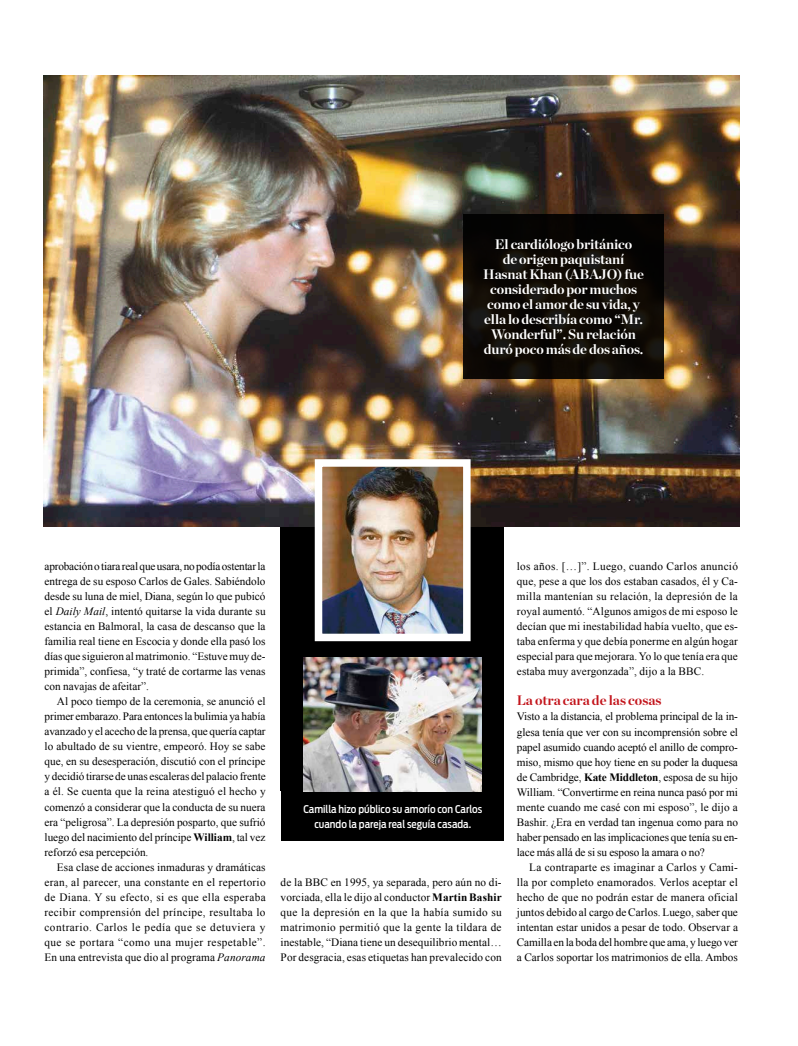
<style>
.page{position:relative;width:798px;height:1046px;background:#fff}
.page>*{position:absolute;margin:0;border:0;box-sizing:border-box;transform-origin:0 0}
.t1{font:700 13.75px/15px "Chronicle Display";letter-spacing:-.01em;color:#fff;text-align:center}
.t2{font:700 13.75px "Chronicle Display";color:#c3151c}
.t3{font:11.25px/15px "Times New Roman";color:#000;text-align:justify}
.t4{font:11.25px "Times New Roman";letter-spacing:.03em;color:#000}
.t5{font:11.25px "Times New Roman";letter-spacing:.025em;color:#000}
.t6{font:11.25px "Times New Roman";letter-spacing:.04em;color:#000}
.t7{font:11.25px "Times New Roman";letter-spacing:.035em;color:#000}
.t8{font:500 10.62px/15px "Antenna Cond";color:#fff;text-align:center}
.s1{font-style:italic}
.s2{font-weight:700}
</style>
<div class="page">
<div style="left:280px;top:517px;width:224px;height:274px;background:#000"></div>
<img style="left:44px;top:75px;width:695px;height:451px">
<svg style="left:463px;top:214px;width:200px;height:164px;background:#0d0905"></svg>
<img style="left:323px;top:468px;width:138px;height:164px">
<div style="left:314px;top:459px;width:156px;height:182px;border:8px solid #fff"></div>
<div style="left:281px;top:791px;width:223px;height:49px;background:#000"></div>
<img style="left:303px;top:657px;width:178px;height:134px">
<p class="t1" style="left:483px;top:236px;width:162px">El cardiólogo británico<br>de origen paquistaní<br>Hasnat Khan (ABAJO) fue considerado por muchos como el amor de su vida, y ella lo describía como “Mr.<br>Wonderful”. Su relación duró poco más de dos años.</p>
<p class="t3" style="left:45px;top:559px;width:222px">aprobación o tiara real que usara, no podía ostentar la</p>
<p class="t3" style="left:45px;top:574px;width:222px">entrega de su esposo Carlos de Gales. Sabiéndolo</p>
<p class="t3" style="left:45px;top:589px;width:222px">desde su luna de miel, Diana, según lo que pubicó</p>
<p class="t3" style="left:45px;top:604px;width:222px">el <span class="s1">Daily Mail</span>, intentó quitarse la vida durante su</p>
<p class="t3" style="left:45px;top:619px;width:222px">estancia en Balmoral, la casa de descanso que la</p>
<p class="t3" style="left:45px;top:634px;width:222px">familia real tiene en Escocia y donde ella pasó los</p>
<p class="t3" style="left:45px;top:649px;width:222px">días que siguieron al matrimonio. “Estuve muy de-</p>
<p class="t3" style="left:45px;top:664px;width:222px">primida”, confiesa, “y traté de cortarme las venas</p>
<p class="t3" style="left:45px;top:679px;width:106px">con navajas de afeitar”.</p>
<p class="t3" style="left:57px;top:694px;width:210px">Al poco tiempo de la ceremonia, se anunció el</p>
<p class="t3" style="left:45px;top:709px;width:222px">primer embarazo. Para entonces la bulimia ya había</p>
<p class="t3" style="left:45px;top:724px;width:222px">avanzado y el acecho de la prensa, que quería captar</p>
<p class="t3" style="left:45px;top:739px;width:222px">lo abultado de su vientre, empeoró. Hoy se sabe</p>
<p class="t3" style="left:45px;top:754px;width:222px">que, en su desesperación, discutió con el príncipe</p>
<p class="t3" style="left:45px;top:769px;width:222px">y decidió tirarse de unas escaleras del palacio frente</p>
<p class="t3" style="left:45px;top:784px;width:222px">a él. Se cuenta que la reina atestiguó el hecho y</p>
<p class="t3" style="left:45px;top:799px;width:222px">comenzó a considerar que la conducta de su nuera</p>
<p class="t3" style="left:45px;top:813px;width:222px">era “peligrosa”. La depresión posparto, que sufrió</p>
<p class="t3" style="left:45px;top:828px;width:222px">luego del nacimiento del príncipe <span class="s2">William</span>, tal vez</p>
<p class="t3" style="left:45px;top:843px;width:105px">reforzó esa percepción.</p>
<p class="t3" style="left:57px;top:858px;width:210px">Esa clase de acciones inmaduras y dramáticas</p>
<p class="t5" style="left:45px;top:874px;width:222px">eran, al parecer, una constante en el repertorio</p>
<p class="t4" style="left:45px;top:889px;width:222px">de Diana. Y su efecto, si es que ella esperaba</p>
<p class="t4" style="left:45px;top:904px;width:222px">recibir comprensión del príncipe, resultaba lo</p>
<p class="t6" style="left:45px;top:919px;width:222px">contrario. Carlos le pedía que se detuviera y</p>
<p class="t7" style="left:45px;top:934px;width:222px">que se portara “como una mujer respetable”.</p>
<p class="t3" style="left:45px;top:948px;width:222px">En una entrevista que dio al programa <span class="s1">Panorama</span></p>
<p class="t8" style="left:303px;top:801px;width:180px">Camilla hizo público su amorío con Carlos cuando la pareja real seguía casada.</p>
<p class="t3" style="left:280px;top:873px;width:222px">de la BBC en 1995, ya separada, pero aún no di&shy;vorciada, ella le dijo al conductor <span class="s2">Martin Bashir </span>que la depresión en la que la había sumido su matrimonio permitió que la gente la tildara de inestable, “Diana tiene un desequilibrio mental… Por desgracia, esas etiquetas han prevalecido con</p>
<p class="t3" style="left:516px;top:558px;width:222px">los años. […]”. Luego, cuando Carlos anunció que, pese a que los dos estaban casados, él y Ca&shy;milla mantenían su relación, la depresión de la royal aumentó. “Algunos amigos de mi esposo le decían que mi inestabilidad había vuelto, que es&shy;taba enferma y que debía ponerme en algún hogar especial para que mejorara. Yo lo que tenía era que estaba muy avergonzada”, dijo a la BBC.</p>
<p class="t2" style="left:516px;top:689px;width:146px">La otra cara de las cosas</p>
<p class="t3" style="left:516px;top:709px;width:222px">Visto a la distancia, el problema principal de la in-</p>
<p class="t3" style="left:516px;top:724px;width:222px">glesa tenía que ver con su incomprensión sobre el</p>
<p class="t3" style="left:516px;top:739px;width:222px">papel asumido cuando aceptó el anillo de compro-</p>
<p class="t3" style="left:516px;top:754px;width:222px">miso, mismo que hoy tiene en su poder la duquesa</p>
<p class="t3" style="left:516px;top:769px;width:222px">de Cambridge, <span class="s2">Kate Middleton</span>, esposa de su hijo</p>
<p class="t3" style="left:516px;top:784px;width:222px">William. “Convertirme en reina nunca pasó por mi</p>
<p class="t3" style="left:516px;top:799px;width:222px">mente cuando me casé con mi esposo”, le dijo a</p>
<p class="t3" style="left:516px;top:814px;width:222px">Bashir. ¿Era en verdad tan ingenua como para no</p>
<p class="t3" style="left:516px;top:829px;width:222px">haber pensado en las implicaciones que tenía su en-</p>
<p class="t3" style="left:516px;top:844px;width:189px">lace más allá de si su esposo la amara o no?</p>
<p class="t3" style="left:529px;top:859px;width:210px">La contraparte es imaginar a Carlos y Cami-</p>
<p class="t3" style="left:516px;top:874px;width:222px">lla por completo enamorados. Verlos aceptar el</p>
<p class="t3" style="left:516px;top:889px;width:222px">hecho de que no podrán estar de manera oficial</p>
<p class="t3" style="left:516px;top:904px;width:222px">juntos debido al cargo de Carlos. Luego, saber que</p>
<p class="t3" style="left:516px;top:919px;width:222px">intentan estar unidos a pesar de todo. Observar a</p>
<p class="t3" style="left:516px;top:934px;width:222px">Camilla en la boda del hombre que ama, y luego ver</p>
<p class="t3" style="left:516px;top:949px;width:222px">a Carlos soportar los matrimonios de ella. Ambos</p>
</div>
